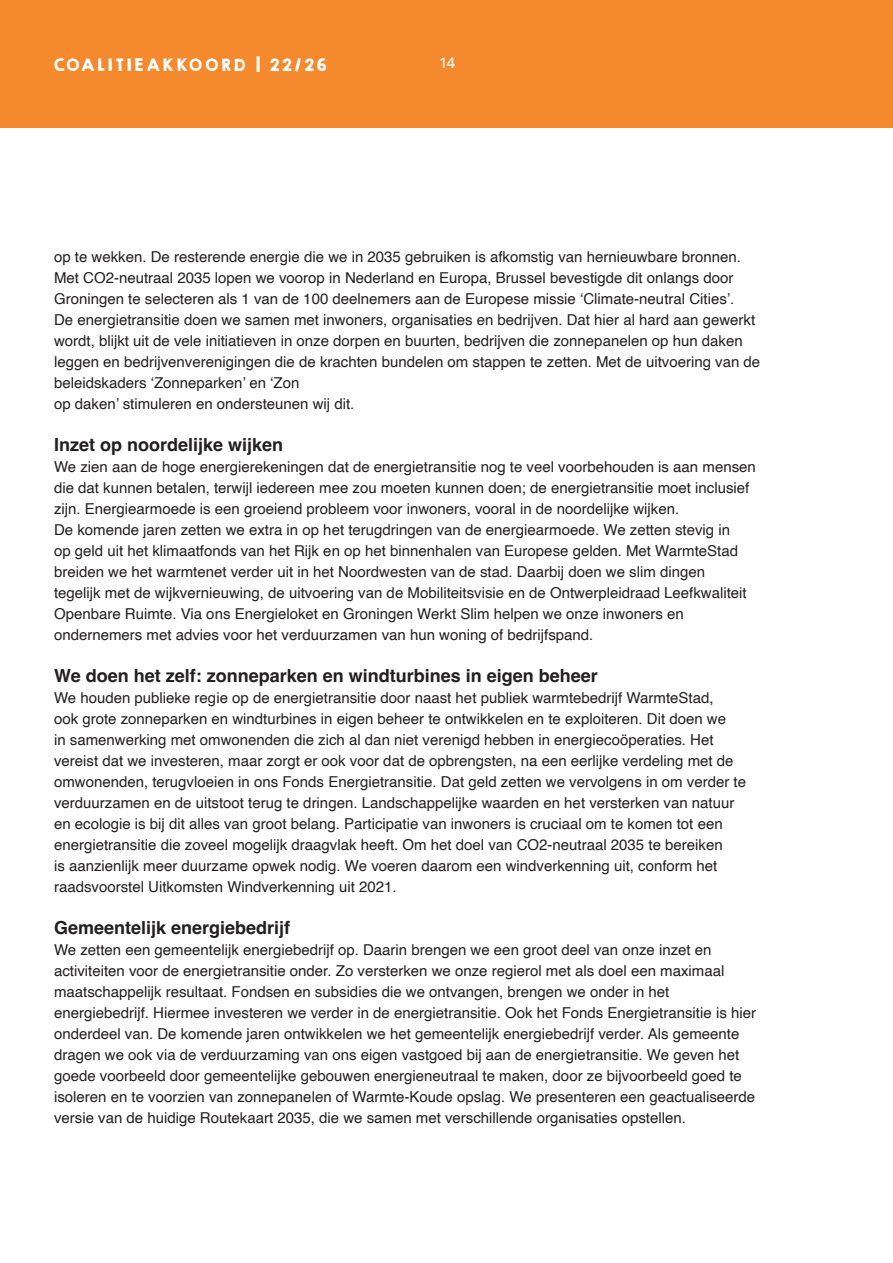
<style>
.page{position:relative;width:893px;height:1263px;background:#fff}
.page>*{position:absolute;margin:0;border:0;box-sizing:border-box;transform-origin:0 0}
.t1{font:700 18px "Helvetica";color:#231f20}
.t2{font:15.15px "KG Second Chances Solid";letter-spacing:.21em;color:#fff}
.t3{font:15px/21px "Helvetica";color:#231f20}
.t4{font:15px "Univers";color:#fff}
</style>
<div class="page">
<div style="left:856px;top:0;width:37px;height:128px;background:#f5892e"></div>
<div style="left:0;top:0;width:856px;height:128px;background:#f5892e"></div>
<hr style="left:257px;top:56px;width:3px;height:16px;background:#fff">
<p class="t2" style="left:54px;top:55px;width:193px">COALITIEAKKOORD</p>
<p class="t2" style="left:270px;top:55px;width:58px">22/26</p>
<p class="t4" style="left:439px;top:53px;width:18px">14</p>
<p class="t3" style="left:54px;top:247px;width:708px">op te wekken. De resterende energie die we in 2035 gebruiken is afkomstig van hernieuwbare bronnen.<br>Met CO2-neutraal 2035 lopen we voorop in Nederland en Europa, Brussel bevestigde dit onlangs door Groningen te selecteren als 1 van de 100 deelnemers aan de Europese missie ‘Climate-neutral Cities’.<br>De energietransitie doen we samen met inwoners, organisaties en bedrijven. Dat hier al hard aan gewerkt wordt, blijkt uit de vele initiatieven in onze dorpen en buurten, bedrijven die zonnepanelen op hun daken leggen en bedrijvenverenigingen die de krachten bundelen om stappen te zetten. Met de uitvoering van de beleidskaders ‘Zonneparken’ en ‘Zon<br>op daken’ stimuleren en ondersteunen wij dit.</p>
<p class="t1" style="left:54px;top:434px;width:231px">Inzet op noordelijke wijken</p>
<p class="t3" style="left:54px;top:457px;width:703px">We zien aan de hoge energierekeningen dat de energietransitie nog te veel voorbehouden is aan mensen die dat kunnen betalen, terwijl iedereen mee zou moeten kunnen doen; de energietransitie moet inclusief zijn. Energiearmoede is een groeiend probleem voor inwoners, vooral in de noordelijke wijken.<br>De komende jaren zetten we extra in op het terugdringen van de energiearmoede. We zetten stevig in<br>op geld uit het klimaatfonds van het Rijk en op het binnenhalen van Europese gelden. Met WarmteStad breiden we het warmtenet verder uit in het Noordwesten van de stad. Daarbij doen we slim dingen<br>tegelijk met de wijkvernieuwing, de uitvoering van de Mobiliteitsvisie en de Ontwerpleidraad Leefkwaliteit Openbare Ruimte. Via ons Energieloket en Groningen Werkt Slim helpen we onze inwoners en ondernemers met advies voor het verduurzamen van hun woning of bedrijfspand.</p>
<p class="t1" style="left:54px;top:665px;width:545px">We doen het zelf: zonneparken en windturbines in eigen beheer</p>
<p class="t3" style="left:54px;top:688px;width:693px">We houden publieke regie op de energietransitie door naast het publiek warmtebedrijf WarmteStad,<br>ook grote zonneparken en windturbines in eigen beheer te ontwikkelen en te exploiteren. Dit doen we<br>in samenwerking met omwonenden die zich al dan niet verenigd hebben in energiecoöperaties. Het vereist dat we investeren, maar zorgt er ook voor dat de opbrengsten, na een eerlijke verdeling met de omwonenden, terugvloeien in ons Fonds Energietransitie. Dat geld zetten we vervolgens in om verder te verduurzamen en de uitstoot terug te dringen. Landschappelijke waarden en het versterken van natuur en ecologie is bij dit alles van groot belang. Participatie van inwoners is cruciaal om te komen tot een energietransitie die zoveel mogelijk draagvlak heeft. Om het doel van CO2-neutraal 2035 te bereiken<br>is aanzienlijk meer duurzame opwek nodig. We voeren daarom een windverkenning uit, conform het raadsvoorstel Uitkomsten Windverkenning uit 2021.</p>
<p class="t1" style="left:54px;top:917px;width:238px">Gemeentelijk energiebedrijf</p>
<p class="t3" style="left:54px;top:940px;width:703px">We zetten een gemeentelijk energiebedrijf op. Daarin brengen we een groot deel van onze inzet en activiteiten voor de energietransitie onder. Zo versterken we onze regierol met als doel een maximaal maatschappelijk resultaat. Fondsen en subsidies die we ontvangen, brengen we onder in het energiebedrijf. Hiermee investeren we verder in de energietransitie. Ook het Fonds Energietransitie is hier onderdeel van. De komende jaren ontwikkelen we het gemeentelijk energiebedrijf verder. Als gemeente dragen we ook via de verduurzaming van ons eigen vastgoed bij aan de energietransitie. We geven het goede voorbeeld door gemeentelijke gebouwen energieneutraal te maken, door ze bijvoorbeeld goed te isoleren en te voorzien van zonnepanelen of Warmte-Koude opslag. We presenteren een geactualiseerde versie van de huidige Routekaart 2035, die we samen met verschillende organisaties opstellen.</p>
</div>
